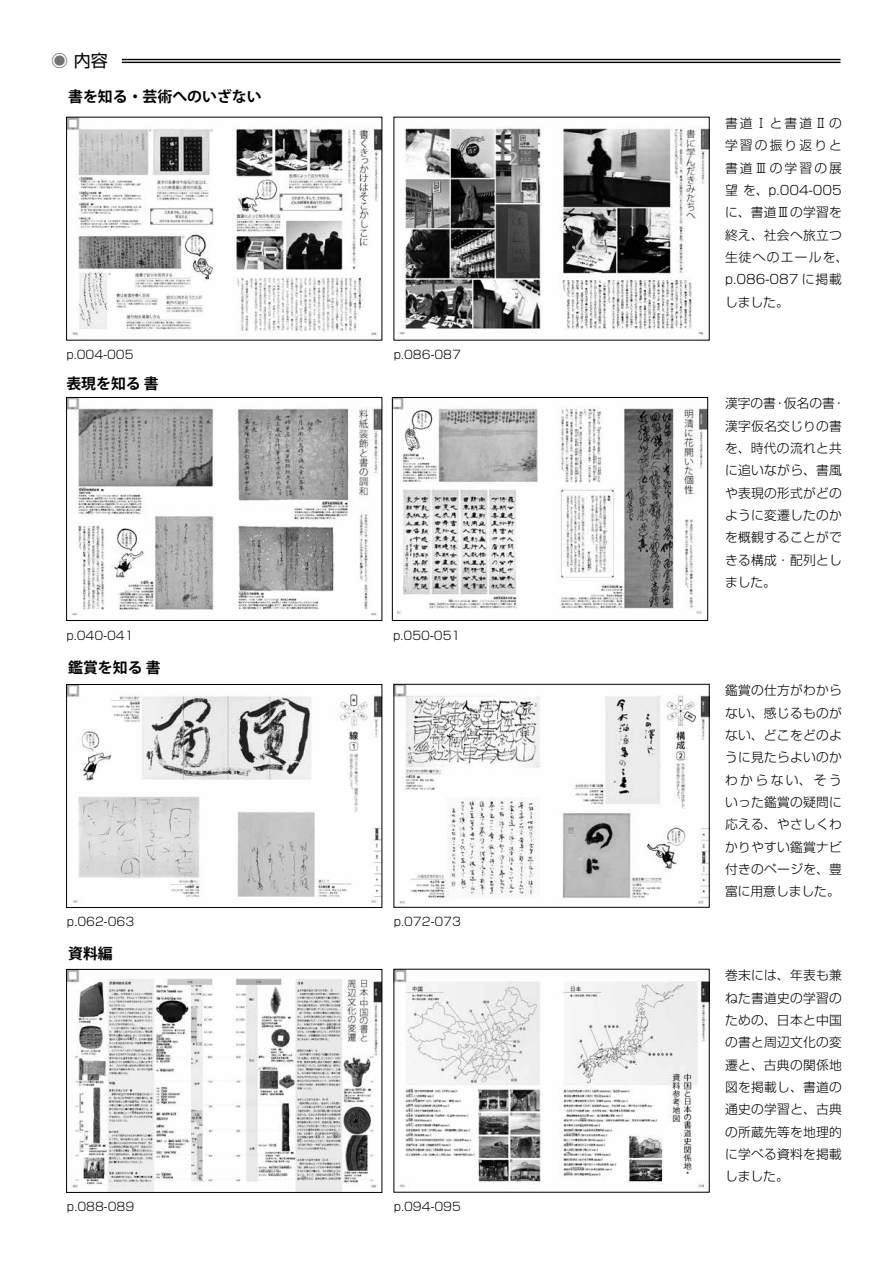
<style>
.page{position:relative;width:893px;height:1263px;background:#fff}
.page>*{position:absolute;margin:0;border:0;box-sizing:border-box;transform-origin:0 0}
.t1{font:16.95px "Shin Go Pro";color:#000}
.t2{font:700 14.85px "Koz Go Pr 6 N";color:#000}
.t3{font:300 12.75px/22.4px "Shin Go Pro";letter-spacing:.02em;color:#000;text-align:justify}
.t4{font:300 12.75px/22.4px "Shin Go Pro";letter-spacing:.095em;color:#000}
.t5{font:300 11.7px "Shin Go Pro";color:#000}
.s1{color:#727171}
</style>
<div class="page">
<img style="left:68px;top:399px;width:312px;height:217px">
<div style="left:66px;top:397px;width:316px;height:224px;border:1px solid #000"></div>
<hr style="left:122px;top:59px;width:718px;height:1px;background:#000">
<hr style="left:122px;top:62px;width:718px;height:1px;background:#000">
<img style="left:68px;top:119px;width:312px;height:217px">
<img style="left:399px;top:128px;width:308px;height:207px">
<img style="left:394px;top:399px;width:312px;height:215px">
<div style="left:392px;top:397px;width:316px;height:224px;border:1px solid #000"></div>
<img style="left:68px;top:686px;width:312px;height:217px">
<div style="left:66px;top:684px;width:316px;height:224px;border:1px solid #000"></div>
<img style="left:396px;top:686px;width:311px;height:218px">
<div style="left:394px;top:684px;width:315px;height:223px;border:1px solid #000"></div>
<img style="left:68px;top:971px;width:312px;height:219px">
<div style="left:66px;top:969px;width:316px;height:223px;border:1px solid #000"></div>
<img style="left:396px;top:971px;width:311px;height:217px">
<h1 class="t1" style="left:51px;top:47px;width:58px"><span class="s1">◉</span> 内容</h1>
<p class="t2" style="left:68px;top:89px;width:195px">書を知る・芸術へのいざない</p>
<p class="t5" style="left:66px;top:344px;width:69px">p.004-005</p>
<p class="t2" style="left:66px;top:375px;width:94px">表現を知る書</p>
<p class="t5" style="left:66px;top:626px;width:69px">p.040-041</p>
<p class="t2" style="left:68px;top:659px;width:94px">鑑賞を知る書</p>
<p class="t5" style="left:67px;top:911px;width:69px">p.062-063</p>
<p class="t2" style="left:68px;top:945px;width:46px">資料編</p>
<p class="t5" style="left:67px;top:1196px;width:69px">p.088-089</p>
<p class="t5" style="left:394px;top:344px;width:69px">p.086-087</p>
<p class="t5" style="left:393px;top:626px;width:69px">p.050-051</p>
<p class="t5" style="left:394px;top:911px;width:69px">p.072-073</p>
<p class="t5" style="left:394px;top:1196px;width:69px">p.094-095</p>
<p class="t4" style="left:725px;top:111px;width:125px">書道Ⅰと書道Ⅱの学習の振り返りと書道Ⅲの学習の展望を、p.004-005に、書道Ⅲの学習を終え、社会へ旅立つ生徒へのエールを、p.086-087 に掲載しました。</p>
<p class="t3" style="left:784px;top:391px;width:53px">仮名の書</p>
<p class="t3" style="left:725px;top:391px;width:118px;text-align:left">漢字の書<br>漢字仮名交じりの書を、時代の流れと共に追いながら、書風や表現の形式がどのように変遷したのかを概観することができる構成・配列としました。</p>
<p class="t3" style="left:774px;top:391px;width:14px">・</p>
<p class="t3" style="left:832px;top:391px;width:14px">・</p>
<p class="t3" style="left:725px;top:678px;width:118px">鑑賞の仕方がわからない、感じるものがない、どこをどのように見たらよいのかわからない、そういった鑑賞の疑問に応える、やさしくわかりやすい鑑賞ナビ付きのページを、豊富に用意しました。</p>
<p class="t3" style="left:725px;top:963px;width:118px">巻末には、年表も兼ねた書道史の学習のための、日本と中国の書と周辺文化の変遷と、古典の関係地図を掲載し、書道の通史の学習と、古典の所蔵先等を地理的に学べる資料を掲載しました。</p>
</div>
